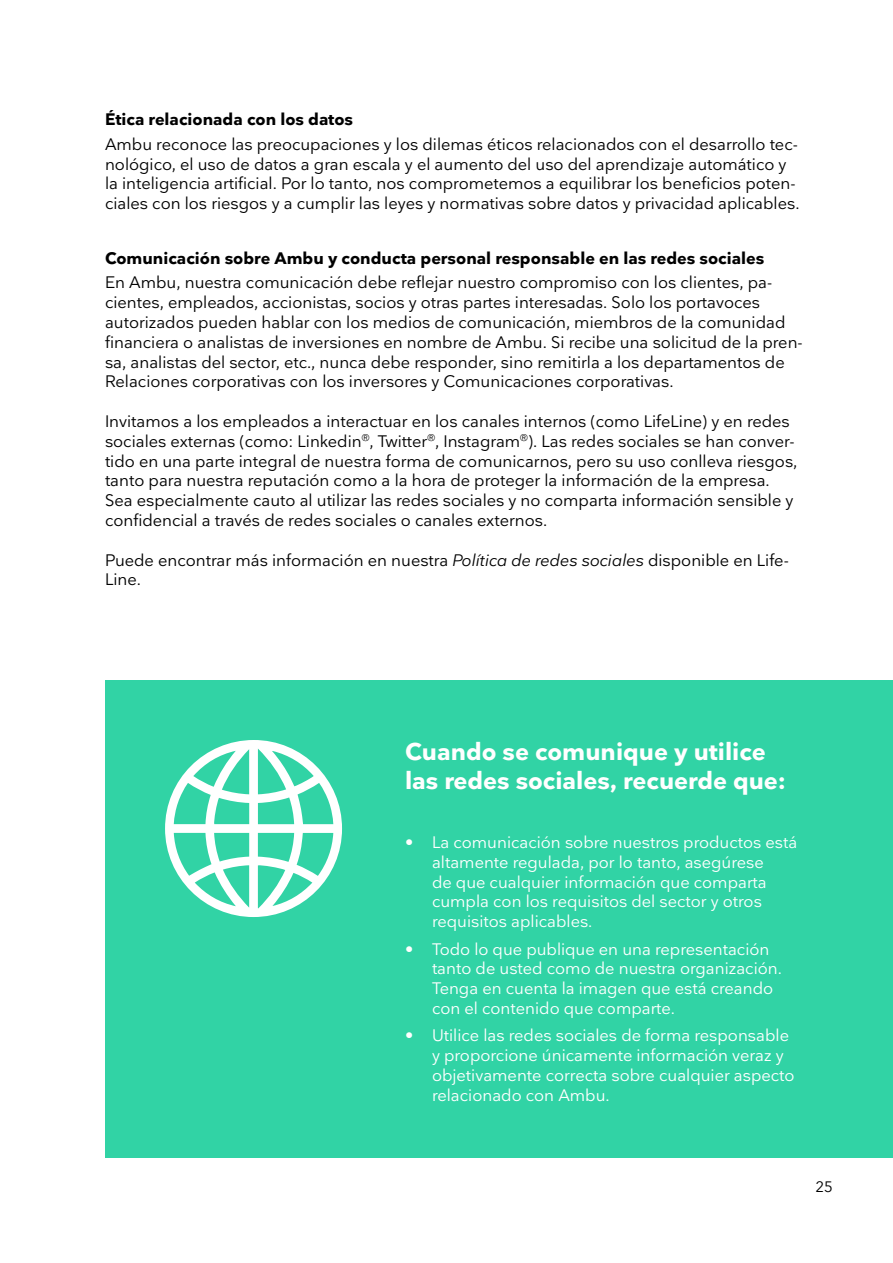
<style>
.page{position:relative;width:893px;height:1263px;background:#fff}
.page>*{position:absolute;margin:0;border:0;box-sizing:border-box;transform-origin:0 0}
.t1{font:700 24px/28.8px "Nationale";color:#fff}
.t2{font:16.5px/19.8px "Nationale";color:#000}
.t3{font:16.5px/19.8px "Nationale";color:#fff}
.t4{font:700 16.5px "Nationale";color:#000}
.t5{font:15px "Nationale";color:#000}
.s1{font-style:italic}
</style>
<div class="page">
<div style="left:105px;top:680px;width:788px;height:478px;background:#31d3a5"></div>
<svg style="left:165px;top:740px;width:177px;height:177px"></svg>
<p class="t4" style="left:105px;top:109px;width:250px">Ética relacionada con los datos</p>
<p class="t2" style="left:105px;top:134px;width:696px">Ambu reconoce las preocupaciones y los dilemas éticos relacionados con el desarrollo tec&shy;nológico, el uso de datos a gran escala y el aumento del uso del aprendizaje automático y la inteligencia artificial. Por lo tanto, nos comprometemos a equilibrar los beneficios poten&shy;ciales con los riesgos y a cumplir las leyes y normativas sobre datos y privacidad aplicables.</p>
<p class="t4" style="left:105px;top:248px;width:661px">Comunicación sobre Ambu y conducta personal responsable en las redes sociales</p>
<p class="t2" style="left:105px;top:272px;width:699px">En Ambu, nuestra comunicación debe reflejar nuestro compromiso con los clientes, pa&shy;cientes, empleados, accionistas, socios y otras partes interesadas. Solo los portavoces autorizados pueden hablar con los medios de comunicación, miembros de la comunidad financiera o analistas de inversiones en nombre de Ambu. Si recibe una solicitud de la pren&shy;sa, analistas del sector, etc., nunca debe responder, sino remitirla a los departamentos de Relaciones corporativas con los inversores y Comunicaciones corporativas.</p>
<p class="t2" style="left:105px;top:411px;width:694px">Invitamos a los empleados a interactuar en los canales internos (como LifeLine) y en redes sociales externas (como: Linkedin<sup>®</sup>, Twitter<sup>®</sup>, Instagram<sup>®</sup>). Las redes sociales se han conver&shy;tido en una parte integral de nuestra forma de comunicarnos, pero su uso conlleva riesgos, tanto para nuestra reputación como a la hora de proteger la información de la empresa.<br>Sea especialmente cauto al utilizar las redes sociales y no comparta información sensible y confidencial a través de redes sociales o canales externos.</p>
<p class="t2" style="left:105px;top:549px;width:685px">Puede encontrar más información en nuestra <span class="s1">Política de redes sociales</span> disponible en Life-<br>Line.</p>
<h1 class="t1" style="left:405px;top:737px;width:383px">Cuando se comunique y utilice las redes sociales, recuerde que:</h1>
<p class="t3" style="left:432px;top:832px;width:367px;text-indent:-27px">• La comunicación sobre nuestros productos está altamente regulada, por lo tanto, asegúrese<br>de que cualquier información que comparta cumpla con los requisitos del sector y otros requisitos aplicables.</p>
<p class="t3" style="left:432px;top:938px;width:351px;text-indent:-27px">• Todo lo que publique en una representación tanto de usted como de nuestra organización.<br>Tenga en cuenta la imagen que está creando con el contenido que comparte.</p>
<p class="t3" style="left:432px;top:1025px;width:364px;text-indent:-27px">• Utilice las redes sociales de forma responsable y proporcione únicamente información veraz y objetivamente correcta sobre cualquier aspecto relacionado con Ambu.</p>
<p class="t5" style="left:815px;top:1178px;width:19px">25</p>
</div>
